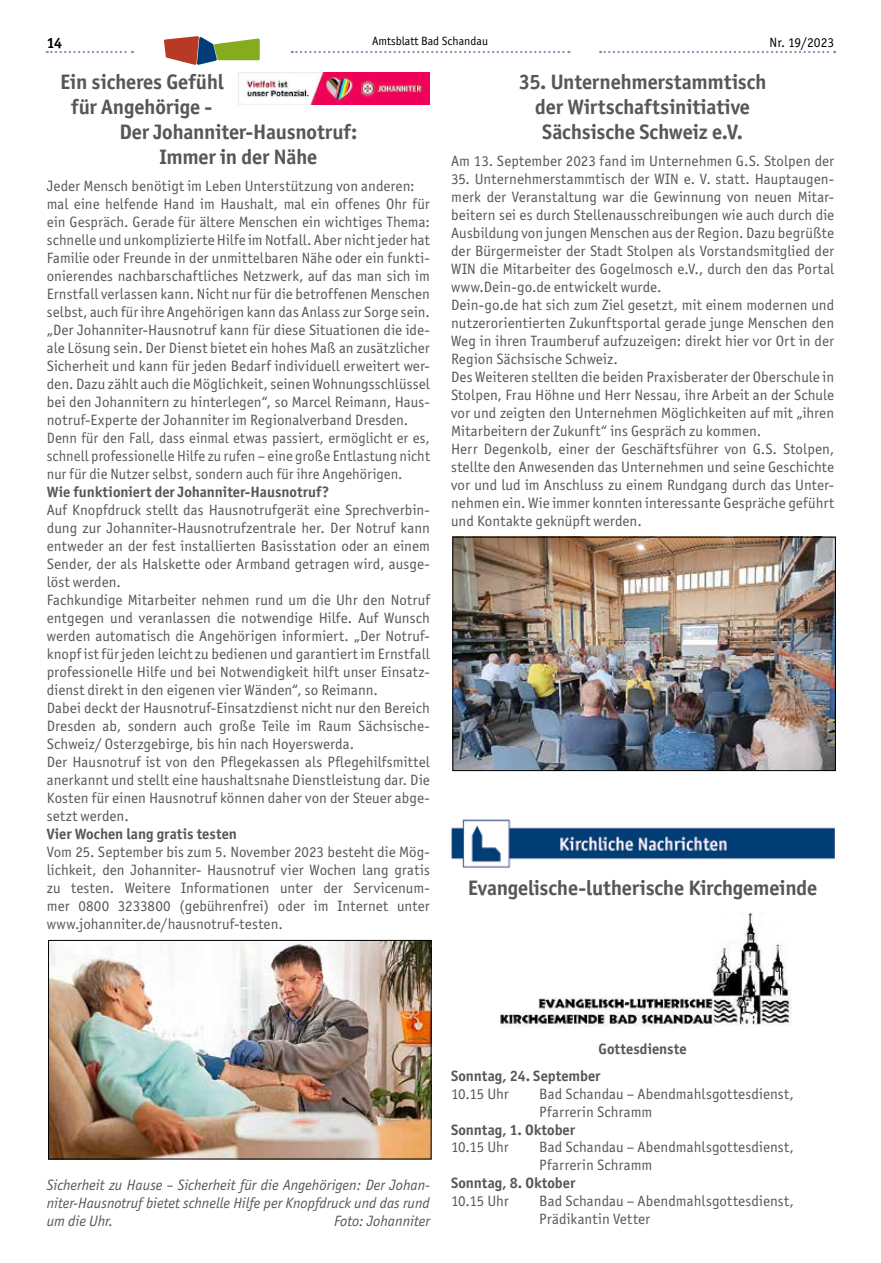
<style>
.page{position:relative;width:881px;height:1263px;background:#fff}
.page>*{position:absolute;margin:0;border:0;box-sizing:border-box;transform-origin:0 0}
.t1{font:700 21px/25.2px "Officina San ITC";letter-spacing:-.01em;color:#575756;text-align:center}
.t2{font:700 21px "Rcmyln Officina San ITC";letter-spacing:-.01em;color:#575756}
.t3{font:15px/18px "Officina San ITC";letter-spacing:.005em;color:#575756}
.t4{font:italic 15px/18px "Officina San ITC";color:#575756;text-align:justify}
.t5{font:700 15px/27.2px "Officina San ITC";color:#575756}
.t6{font:700 15px "Officina San ITC";color:#000}
.t7{font:13.5px "Officina San ITC";color:#000}
.t8{font:12px "Officina San ITC";color:#000}
</style>
<div class="page">
<svg style="left:291px;top:51px;width:278px;height:2px"></svg>
<svg style="left:47px;top:51px;width:86px;height:2px"></svg>
<svg style="left:600px;top:51px;width:234px;height:2px"></svg>
<svg style="left:164px;top:36px;width:95px;height:29px"></svg>
<img style="left:454px;top:539px;width:379px;height:230px">
<div style="left:452px;top:537px;width:383px;height:234px;border:1px solid #000"></div>
<img style="left:451px;top:819px;width:382px;height:48px">
<img style="left:500px;top:912px;width:292px;height:115px">
<img style="left:50px;top:942px;width:379px;height:215px">
<div style="left:48px;top:940px;width:383px;height:219px;border:1px solid #000"></div>
<img style="left:238px;top:72px;width:191px;height:32px">
<p class="t6" style="left:47px;top:34px;width:17px">14</p>
<p class="t8" style="left:372px;top:34px;width:117px">Amtsblatt Bad Schandau</p>
<p class="t7" style="left:769px;top:34px;width:66px">Nr. 19/2023</p>
<h1 class="t1" style="left:518px;top:69px;width:249px">35. Unternehmerstammtisch der Wirtschaftsinitiative<br>Sächsische Schweiz e.V.</h1>
<p class="t3" style="left:451px;top:152px;width:384px">Am 13. September 2023 fand im Unternehmen G.S. Stolpen der</p>
<p class="t3" style="left:451px;top:170px;width:384px">35. Unternehmerstammtisch der WIN e. V. statt. Hauptaugen&shy;merk der Veranstaltung war die Gewinnung von neuen Mitar&shy;beitern sei es durch Stellenausschreibungen wie auch durch die Ausbildung von jungen Menschen aus der Region. Dazu begrüßte der Bürgermeister der Stadt Stolpen als Vorstandsmitglied der WIN die Mitarbeiter des Gogelmosch e.V., durch den das Portal www.Dein-go.de entwickelt wurde.<br>Dein-go.de hat sich zum Ziel gesetzt, mit einem modernen und nutzerorientierten Zukunftsportal gerade junge Menschen den Weg in ihren Traumberuf aufzuzeigen: direkt hier vor Ort in der Region Sächsische Schweiz.<br>Des Weiteren stellten die beiden Praxisberater der Oberschule in Stolpen, Frau Höhne und Herr Nessau, ihre Arbeit an der Schule vor und zeigten den Unternehmen Möglichkeiten auf mit „ihren Mitarbeitern der Zukunft“ ins Gespräch zu kommen.<br>Herr Degenkolb, einer der Geschäftsführer von G.S. Stolpen, stellte den Anwesenden das Unternehmen und seine Geschichte vor und lud im Anschluss zu einem Rundgang durch das Unter&shy;nehmen ein. Wie immer konnten interessante Gespräche geführt und Kontakte geknüpft werden.</p>
<h1 class="t1" style="left:60px;top:69px;width:165px">Ein sicheres Gefühl</h1>
<h1 class="t1" style="left:71px;top:94px;width:143px">für Angehörige -</h1>
<h1 class="t1" style="left:119px;top:119px;width:239px">Der Johanniter-Hausnotruf:</h1>
<h1 class="t1" style="left:159px;top:144px;width:159px">Immer in der Nähe</h1>
<p class="t3" style="left:47px;top:177px;width:384px">Jeder Mensch benötigt im Leben Unterstützung von anderen: mal eine helfende Hand im Haushalt, mal ein offenes Ohr für ein Gespräch. Gerade für ältere Menschen ein wichtiges Thema: schnelle und unkomplizierte Hilfe im Notfall. Aber nicht jeder hat Familie oder Freunde in der unmittelbaren Nähe oder ein funkti&shy;onierendes nachbarschaftliches Netzwerk, auf das man sich im Ernstfall verlassen kann. Nicht nur für die betroffenen Menschen selbst, auch für ihre Angehörigen kann das Anlass zur Sorge sein. „Der Johanniter-Hausnotruf kann für diese Situationen die ide&shy;ale Lösung sein. Der Dienst bietet ein hohes Maß an zusätzlicher Sicherheit und kann für jeden Bedarf individuell erweitert wer&shy;den. Dazu zählt auch die Möglichkeit, seinen Wohnungsschlüssel bei den Johannitern zu hinterlegen“, so Marcel Reimann, Haus&shy;notruf-Experte der Johanniter im Regionalverband Dresden.<br>Denn für den Fall, dass einmal etwas passiert, ermöglicht er es, schnell professionelle Hilfe zu rufen – eine große Entlastung nicht nur für die Nutzer selbst, sondern auch für ihre Angehörigen.</p>
<p class="t5" style="left:47px;top:478px;width:284px">Wie funktioniert der Johanniter-Hausnotruf?</p>
<p class="t3" style="left:47px;top:501px;width:384px">Auf Knopfdruck stellt das Hausnotrufgerät eine Sprechverbin&shy;dung zur Johanniter-Hausnotrufzentrale her. Der Notruf kann entweder an der fest installierten Basisstation oder an einem Sender, der als Halskette oder Armband getragen wird, ausge&shy;löst werden.<br>Fachkundige Mitarbeiter nehmen rund um die Uhr den Notruf entgegen und veranlassen die notwendige Hilfe. Auf Wunsch werden automatisch die Angehörigen informiert. „Der Notruf&shy;knopf ist für jeden leicht zu bedienen und garantiert im Ernstfall professionelle Hilfe und bei Notwendigkeit hilft unser Einsatz&shy;dienst direkt in den eigenen vier Wänden“, so Reimann.<br>Dabei deckt der Hausnotruf-Einsatzdienst nicht nur den Bereich Dresden ab, sondern auch große Teile im Raum Sächsische-Schweiz/ Osterzgebirge, bis hin nach Hoyerswerda.<br>Der Hausnotruf ist von den Pflegekassen als Pflegehilfsmittel anerkannt und stellt eine haushaltsnahe Dienstleistung dar. Die Kosten für einen Hausnotruf können daher von der Steuer abge&shy;setzt werden.</p>
<p class="t5" style="left:47px;top:820px;width:191px">Vier Wochen lang gratis testen</p>
<p class="t3" style="left:47px;top:843px;width:384px;text-align:justify">Vom 25. September bis zum 5. November 2023 besteht die Mög&shy;lichkeit, den Johanniter- Hausnotruf vier Wochen lang gratis zu testen. Weitere Informationen unter der Servicenum&shy;mer 0800 3233800 (gebührenfrei) oder im Internet unter www.johanniter.de/hausnotruf-testen.</p>
<h1 class="t2" style="left:467px;top:875px;width:350px">Evangelische-lutherische Kirchgemeinde</h1>
<p class="t4" style="left:47px;top:1176px;width:384px">Sicherheit zu Hause – Sicherheit für die Angehörigen: Der Johan&shy;niter-Hausnotruf bietet schnelle Hilfe per Knopfdruck und das rund um die Uhr.</p>
<p class="t4" style="left:334px;top:1212px;width:97px">Foto: Johanniter</p>
<p class="t5" style="left:451px;top:1035px;width:237px;text-indent:147px">Gottesdienste<br>Sonntag, 24. September</p>
<p class="t3" style="left:451px;top:1085px;width:59px">10.15 Uhr</p>
<p class="t3" style="left:539px;top:1085px;width:256px">Bad Schandau – Abendmahlsgottesdienst,<br>Pfarrerin Schramm</p>
<p class="t5" style="left:451px;top:1116px;width:125px">Sonntag, 1. Oktober</p>
<p class="t3" style="left:451px;top:1138px;width:59px">10.15 Uhr</p>
<p class="t3" style="left:539px;top:1138px;width:256px">Bad Schandau – Abendmahlsgottesdienst,<br>Pfarrerin Schramm</p>
<p class="t5" style="left:451px;top:1169px;width:126px">Sonntag, 8. Oktober</p>
<p class="t3" style="left:451px;top:1191px;width:59px">10.15 Uhr</p>
<p class="t3" style="left:539px;top:1191px;width:256px">Bad Schandau – Abendmahlsgottesdienst,<br>Prädikantin Vetter</p>
</div>
